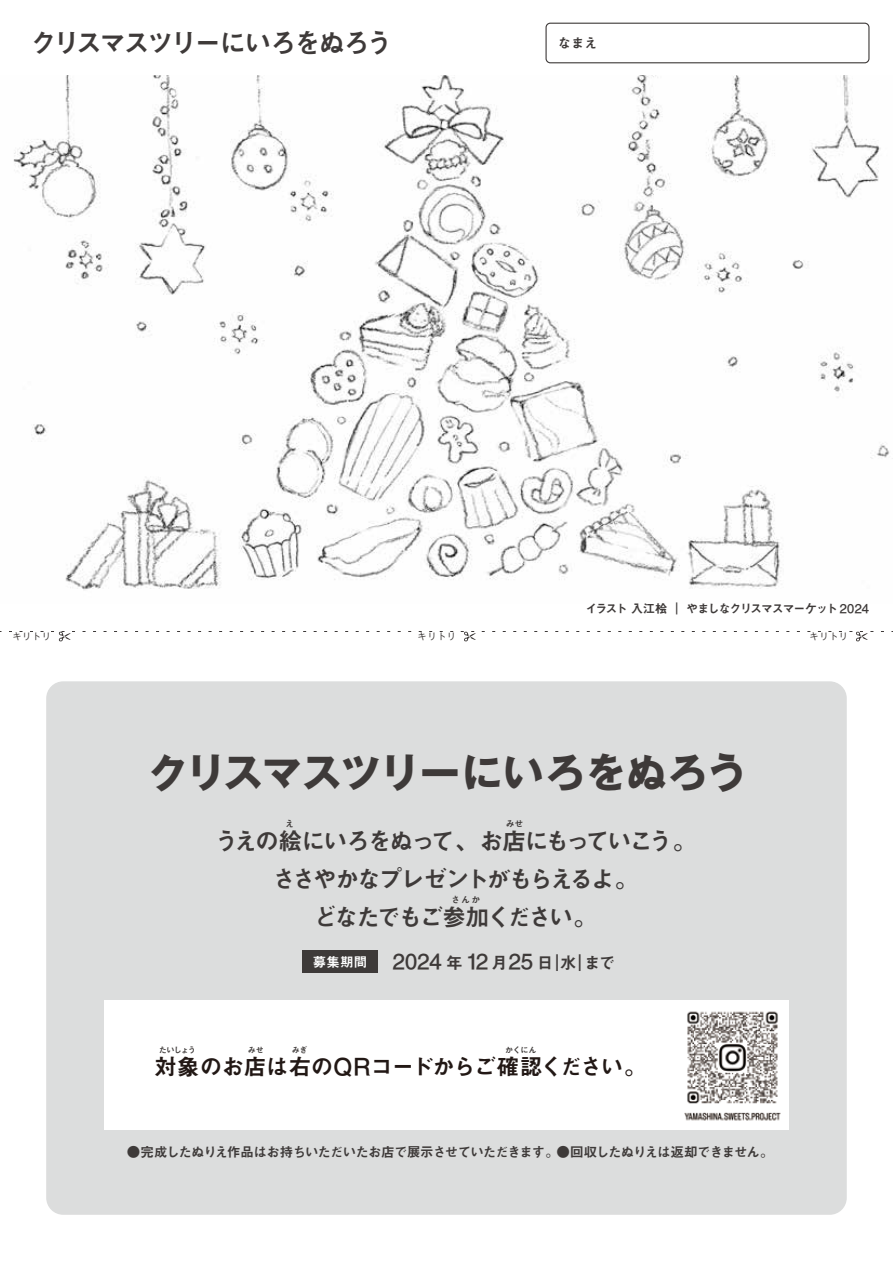
<style>
.page{position:relative;width:893px;height:1263px;background:#fff}
.page>*{position:absolute;margin:0;border:0;box-sizing:border-box;transform-origin:0 0}
.t1{font:700 40.5px "Gothic MB101 Pro";letter-spacing:-.015em;color:#3e3a39}
.t2{font:27px "Midashi Go Pro MB31";letter-spacing:-.115em;color:#3e3a39}
.t3{font:24px/37.8px "Midashi Go Pro MB31";letter-spacing:-.105em;color:#3e3a39;text-align:center}
.t4{font:22.5px "Midashi Go Pro MB31";letter-spacing:-.035em;color:#221815}
.t5{font:20.4px "MUJI Font";letter-spacing:.005em;color:#3e3a39}
.t6{font:13.5px "Midashi Go Pro MB31";letter-spacing:-.065em;color:#3e3a39}
.t7{font:12px "Midashi Go Pro MB31";letter-spacing:-.1em;color:#3e3a39}
.t8{font:500 9.75px "Gothic BBB Pr 6";color:#3e3a39}
.t9{font:9px "Midashi Go Pro MB31";color:#3e3a39}
.t10{font:8.25px "Midashi Go Pro MB31";letter-spacing:-.055em;color:#3e3a39}
.s1{font-family:"MUJI Font"}
.s2{font-family:"Midashi Go Pro MB31";font-size:13.5px;color:#fff}
.s3{font-family:"Midashi Go Pro MB31";font-size:16.8px}
</style>
<div class="page">
<img style="left:13px;top:76px;width:880px;height:514px">
<svg style="left:9px;top:631px;width:884px;height:11px"></svg>
<div style="left:545px;top:23px;width:324px;height:40px;border:1px solid #3e3a39;border-radius:4px"></div>
<div style="left:46px;top:681px;width:801px;height:534px;background:#dcdddd;border-radius:17px"></div>
<div style="left:302px;top:950px;width:76px;height:23px;background:#3e3a39"></div>
<div style="left:104px;top:1000px;width:685px;height:130px;background:#fff"></div>
<img style="left:684px;top:1011px;width:97px;height:110px">
<h2 class="t2" style="left:30px;top:21px;width:364px">クリスマスツリーにいろをぬろう</h2>
<p class="t6" style="left:558px;top:32px;width:42px">なまえ</p>
<p class="t7" style="left:585px;top:598px;width:285px">イラスト入江桧｜やましなクリスマスマーケット <span class="s1">2024</span></p>
<p class="t8" style="left:12px;top:629px;width:40px">キリトリ</p>
<p class="t8" style="left:417px;top:629px;width:40px">キリトリ</p>
<p class="t8" style="left:809px;top:629px;width:40px">キリトリ</p>
<h1 class="t1" style="left:147px;top:739px;width:601px">クリスマスツリーにいろをぬろう</h1>
<p class="t9" style="left:285px;top:817px;width:10px">え</p>
<p class="t9" style="left:506px;top:816px;width:19px">みせ</p>
<h3 class="t3" style="left:214px;top:819px;width:484px">うえの絵にいろをぬって、お店にもっていこう。ささやかなプレゼントがもらえるよ。<br>どなたでもご参加ください。</h3>
<p class="t9" style="left:451px;top:892px;width:31px">さんか</p>
<h3 class="t5" style="left:313px;top:947px;width:304px"><span class="s2">募集期間</span> 2024 <span class="s3">年</span> 12<span class="s3">月</span>25 <span class="s3">日｜水｜まで</span></h3>
<p class="t10" style="left:159px;top:1043px;width:39px">たいしょう</p>
<p class="t10" style="left:248px;top:1043px;width:18px">みせ</p>
<p class="t10" style="left:292px;top:1043px;width:17px">みぎ</p>
<p class="t10" style="left:505px;top:1043px;width:33px">かくにん</p>
<h3 class="t4" style="left:155px;top:1049px;width:494px">対象のお店は右の<span class="s1">QR</span>コードからご確認ください。</h3>
<p class="t6" style="left:127px;top:1141px;width:648px">●完成したぬりえ作品はお持ちいただいたお店で展示させていただきます。●回収したぬりえは返却できません。</p>
</div>
